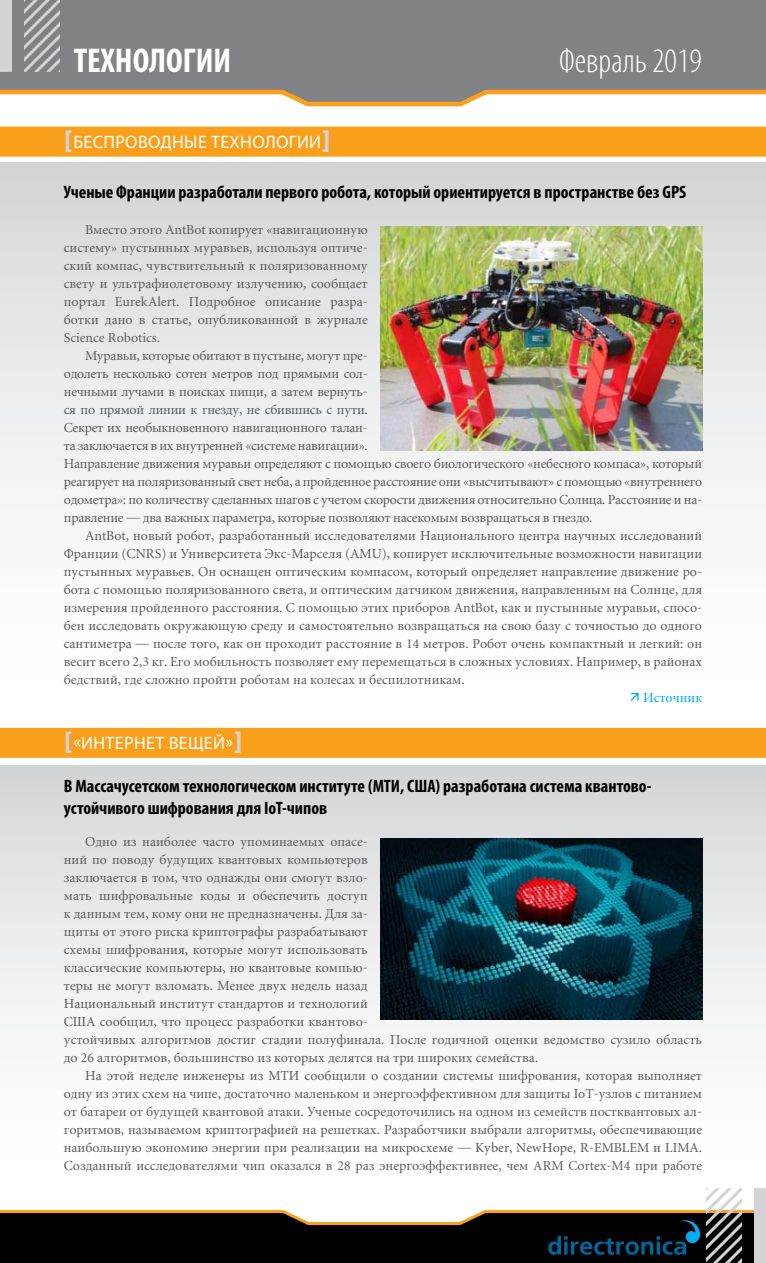
<style>
.page{position:relative;width:766px;height:1263px;background:#fff}
.page>*{position:absolute;margin:0;border:0;box-sizing:border-box;transform-origin:0 0}
.t1{font:300 condensed 34.5px "Myriad Pro";color:#fff}
.t2{font:700 condensed 34.5px "Myriad Pro";color:#fff}
.t3{font:900 27px "Myriad Pro";color:#d1d3d4}
.t4{font:700 condensed 18px/21.6px "Myriad Pro";color:#000}
.t5{font:18px "Myriad Pro";letter-spacing:.02em;color:#fff}
.t6{font:13.5px/18px "Miniature";color:#58595b;text-align:justify}
.t7{font:13.5px/18px "Miniature";letter-spacing:-.02em;color:#58595b}
.t8{font:13.5px "Miniature";color:#00aeef}
.s1{font-weight:900;font-size:27px;color:#d1d3d4}
</style>
<div class="page">
<svg style="left:0;top:0;width:765px;height:107px;background:#918f8c"></svg>
<svg style="left:0;top:1210px;width:548px;height:53px;background:#201b14"></svg>
<div style="left:0;top:765px;width:765px;height:423px;background:linear-gradient(to bottom,#d6d7d9,#fff)"></div>
<div style="left:0;top:162px;width:765px;height:558px;background:linear-gradient(to bottom,#d6d8d9,#fff)"></div>
<div style="left:0;top:127px;width:765px;height:30px;background:#f99f1c"></div>
<img style="left:380px;top:226px;width:322px;height:224px">
<img style="left:380px;top:838px;width:322px;height:181px">
<div style="left:0;top:728px;width:765px;height:30px;background:#f99f1c"></div>
<svg style="left:0;top:0;width:60px;height:72px;background:#a1a3a5"></svg>
<svg style="left:548px;top:1188px;width:217px;height:75px"></svg>
<svg style="left:630px;top:693px;width:8px;height:8px"></svg>
<h1 class="t2" style="left:74px;top:39px;width:159px">ТЕХНОЛОГИИ</h1>
<h3 class="t5" style="left:64px;top:131px;width:120px"><span class="s1">[</span>Беспроводные</h3>
<h3 class="t5" style="left:211px;top:131px;width:12px">технологии</h3>
<h2 class="t3" style="left:321px;top:125px;width:10px">]</h2>
<h1 class="t1" style="left:559px;top:42px;width:144px">Февраль 2019</h1>
<h3 class="t4" style="left:64px;top:181px;width:623px">Ученые Франции разработали первого робота, который ориентируется в пространстве без GPS</h3>
<p class="t6" style="left:64px;top:221px;width:305px;text-indent:21px">Вместо этого AntBot копирует «навигационную систему» пустынных муравьев, используя оптиче&shy;ский компас, чувствительный к поляризованному свету и ультрафиолетовому излучению, сообщает портал EurekAlert. Подробное описание разра&shy;ботки дано в статье, опубликованной в журнале Science Robotics.</p>
<p class="t7" style="left:64px;top:347px;width:639px;text-indent:21px">Муравьи, которые обитают в пустыне, могут пре-<br>одолеть несколько сотен метров под прямыми сол-<br>нечными лучами в поисках пищи, а затем вернуть-<br>ся по прямой линии к гнезду, не сбившись с пути.<br>Секрет их необыкновенного навигационного талан-<br>та заключается в их внутренней «системе навигации».<br>Направление движения муравьи определяют с помощью своего биологического «небесного компаса», который реагирует на поляризованный свет неба, а пройденное расстояние они «высчитывают» с помощью «внутреннего одометра»: по количеству сделанных шагов с учетом скорости движения относительно Солнца. Расстояние и на&shy;правление — два важных параметра, которые позволяют насекомым возвращаться в гнездо.</p>
<p class="t6" style="left:64px;top:527px;width:639px;text-indent:21px">AntBot, новый робот, разработанный исследователями Национального центра научных исследований Франции (CNRS) и Университета Экс-Марселя (AMU), копирует исключительные возможности навигации пустынных муравьев. Он оснащен оптическим компасом, который определяет направление движение ро&shy;бота с помощью поляризованного света, и оптическим датчиком движения, направленным на Солнце, для измерения пройденного расстояния. С помощью этих приборов AntBot, как и пустынные муравьи, спосо&shy;бен исследовать окружающую среду и самостоятельно возвращаться на свою базу с точностью до одного сантиметра — после того, как он проходит расстояние в 14 метров. Робот очень компактный и легкий: он весит всего 2,3 кг. Его мобильность позволяет ему перемещаться в сложных условиях. Например, в районах бедствий, где сложно пройти роботам на колесах и беспилотникам.</p>
<p class="t8" style="left:643px;top:691px;width:60px">Источник</p>
<h3 class="t5" style="left:64px;top:732px;width:41px"><span class="s1">[</span>«Интернет</h3>
<h3 class="t5" style="left:169px;top:732px;width:75px">вещей»<span class="s1">]</span></h3>
<h3 class="t4" style="left:64px;top:775px;width:589px">В Массачусетском технологическом институте (МТИ, США) разработана система квантово&shy;устойчивого шифрования для IoT-чипов</h3>
<p class="t6" style="left:64px;top:833px;width:639px;text-align:left;text-indent:21px">Одно из наиболее часто упоминаемых опасе-<br>ний по поводу будущих квантовых компьютеров<br>заключается в том, что однажды они смогут взло-<br>мать шифровальные коды и обеспечить доступ<br>к данным тем, кому они не предназначены. Для за-<br>щиты от этого риска криптографы разрабатывают<br>схемы шифрования, которые могут использовать<br>классические компьютеры, но квантовые компью-<br>теры не могут взломать. Менее двух недель назад<br>Национальный институт стандартов и технологий<br>США сообщил, что процесс разработки квантово-<br>устойчивых алгоритмов достиг стадии полуфинала. После годичной оценки ведомство сузило область до 26 алгоритмов, большинство из которых делятся на три широких семейства.</p>
<p class="t6" style="left:64px;top:1067px;width:639px;text-indent:21px">На этой неделе инженеры из МТИ сообщили о создании системы шифрования, которая выполняет одну из этих схем на чипе, достаточно маленьком и энергоэффективном для защиты IoT-узлов с питанием от батареи от будущей квантовой атаки. Ученые сосредоточились на одном из семейств постквантовых ал&shy;горитмов, называемом криптографией на решетках. Разработчики выбрали алгоритмы, обеспечивающие наибольшую экономию энергии при реализации на микросхеме — Kyber, NewHope, R-EMBLEM и LIMA.<br>Созданный исследователями чип оказался в 28 раз энергоэффективнее, чем ARM Cortex-M4 при работе</p>
</div>
